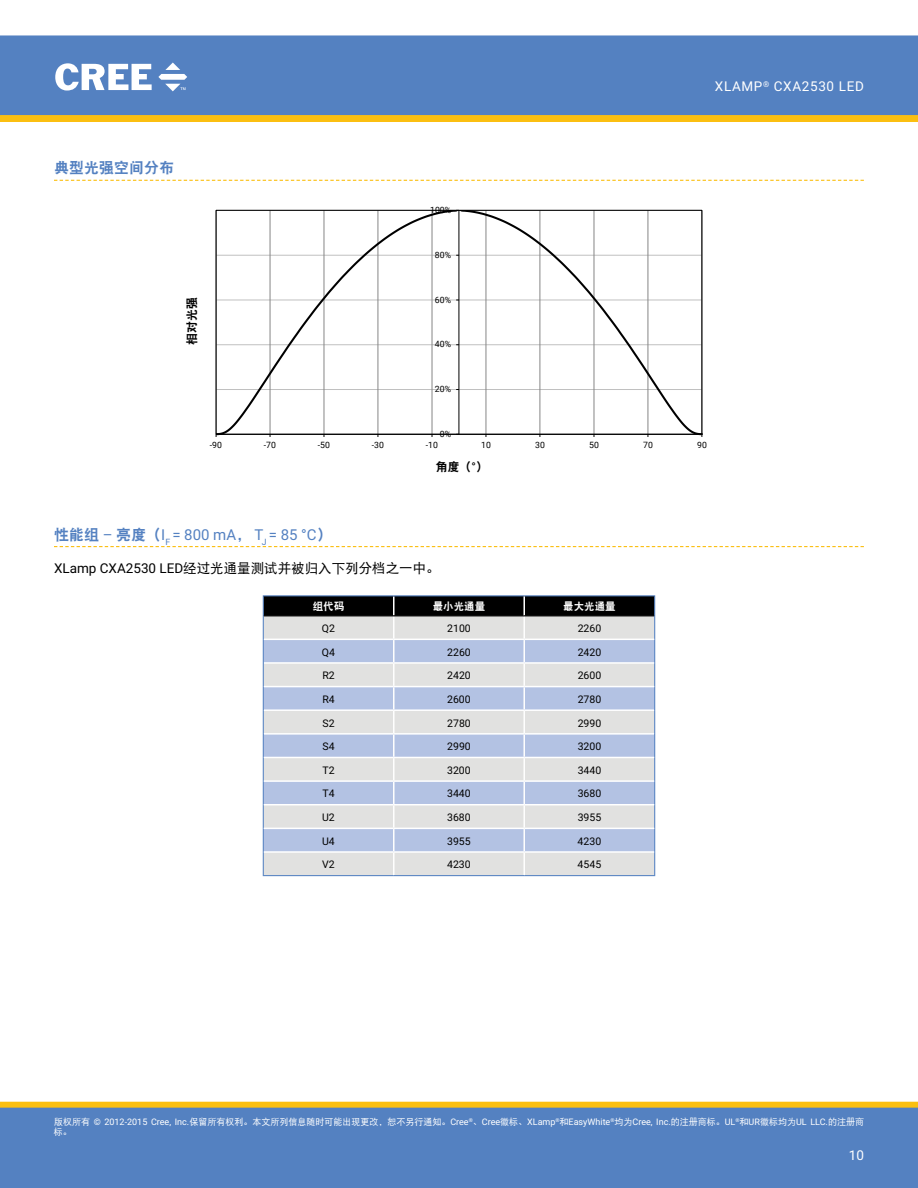
<style>
.page{position:relative;width:918px;height:1188px;background:#fff}
.page>*{position:absolute;margin:0;border:0;box-sizing:border-box;transform-origin:0 0}
.t1{font:15px "Roboto";color:#5481c1}
.t2{font:15px "DFP Hei W9";color:#5481c1}
.t3{font:13.5px "DFP Hei W5";color:#000}
.t4{font:13.5px "Roboto";letter-spacing:.05em;color:#fff}
.t5{font:12px "DFP Hei W9";color:#000}
.t6{font:700 10.8px "Roboto";color:#000}
.t7{font:10.5px "Roboto";color:#000}
.t8{font:10.5px "DFP Hei W9";color:#fff}
.t9{font:9px "Roboto";color:#fff}
.t10{font:9px "DFP Hei W5";color:#fff}
.t11{font:8.7px "Roboto";letter-spacing:.005em;color:#000}
.s1{font-family:"Roboto"}
.s2{font-family:"DFP Hei W9"}
.s3{font-family:"DFP Hei W5"}
</style>
<div class="page">
<div style="left:0;top:35px;width:918px;height:80px;background:#5481c1"></div>
<div style="left:1px;top:1102px;width:916px;height:6px;background:#fbbf11"></div>
<div style="left:0;top:1102px;width:918px;height:6px;border:1px solid #fbbf11"></div>
<div style="left:0;top:1108px;width:918px;height:80px;background:#5481c1"></div>
<svg style="left:0;top:115px;width:918px;height:7px;background:#f9be12"></svg>
<svg style="left:55px;top:63px;width:97px;height:28px"></svg>
<svg style="left:158px;top:63px;width:29px;height:28px"></svg>
<svg style="left:54px;top:180px;width:810px;height:1px"></svg>
<svg style="left:54px;top:546px;width:810px;height:1px"></svg>
<hr style="left:263px;top:595px;width:131px;height:1px;background:#5481c1">
<hr style="left:394px;top:595px;width:130px;height:1px;background:#5481c1">
<hr style="left:524px;top:595px;width:131px;height:1px;background:#5481c1">
<svg style="left:263px;top:596px;width:392px;height:279px;background:#bec5d2"></svg>
<hr style="left:263px;top:875px;width:131px;height:1px;background:#5481c1">
<hr style="left:394px;top:875px;width:130px;height:1px;background:#5481c1">
<hr style="left:524px;top:875px;width:131px;height:1px;background:#5481c1">
<hr style="left:264px;top:780px;width:130px;height:2px;background:#fff">
<hr style="left:394px;top:780px;width:130px;height:2px;background:#fff">
<hr style="left:524px;top:780px;width:130px;height:2px;background:#fff">
<hr style="left:264px;top:804px;width:130px;height:1px;background:#fff">
<hr style="left:394px;top:804px;width:130px;height:1px;background:#fff">
<hr style="left:524px;top:804px;width:130px;height:1px;background:#fff">
<hr style="left:264px;top:828px;width:130px;height:1px;background:#fff">
<hr style="left:394px;top:828px;width:130px;height:1px;background:#fff">
<hr style="left:524px;top:828px;width:130px;height:1px;background:#fff">
<hr style="left:264px;top:851px;width:130px;height:2px;background:#fff">
<hr style="left:394px;top:851px;width:130px;height:2px;background:#fff">
<hr style="left:524px;top:851px;width:130px;height:2px;background:#fff">
<svg style="left:216px;top:210px;width:487px;height:225px"></svg>
<h2 class="t4" style="left:715px;top:77px;width:151px">XLAMP<sup>®</sup> CXA2530 LED</h2>
<h1 class="t2" style="left:54px;top:160px;width:121px">典型光强空间分布</h1>
<p class="t11" style="left:430px;top:204px;width:23px">100%</p>
<p class="t11" style="left:435px;top:249px;width:18px">80%</p>
<h3 class="t5" style="left:186px;top:345px;width:49px;rotate:-90deg">相对光强</h3>
<p class="t11" style="left:435px;top:293px;width:18px">60%</p>
<p class="t11" style="left:435px;top:338px;width:18px">40%</p>
<p class="t11" style="left:435px;top:383px;width:18px">20%</p>
<p class="t11" style="left:440px;top:428px;width:13px">0%</p>
<p class="t11" style="left:210px;top:439px;width:14px">-90</p>
<p class="t11" style="left:264px;top:439px;width:14px">-70</p>
<p class="t11" style="left:318px;top:439px;width:14px">-50</p>
<p class="t11" style="left:372px;top:439px;width:14px">-30</p>
<p class="t11" style="left:426px;top:439px;width:14px">-10</p>
<p class="t11" style="left:481px;top:439px;width:11px">10</p>
<p class="t11" style="left:535px;top:439px;width:11px">30</p>
<p class="t11" style="left:589px;top:439px;width:11px">50</p>
<p class="t11" style="left:643px;top:439px;width:11px">70</p>
<p class="t11" style="left:697px;top:439px;width:11px">90</p>
<p class="t6" style="left:430px;top:457px;width:45px">Angle (º)</p>
<h3 class="t5" style="left:435px;top:461px;width:54px">角度（<span class="s1">°</span>）</h3>
<h1 class="t1" style="left:54px;top:524px;width:279px"><span class="s2">性能组</span> – <span class="s2">亮度（</span>I<sub>F</sub> = 800 mA<span class="s2">，</span> T<sub>J</sub> = 85 °C<span class="s2">）</span></h1>
<h2 class="t3" style="left:54px;top:561px;width:387px"><span class="s1">XLamp CXA2530 LED</span>经过光通量测试并被归入下列分档之一中。</h2>
<p class="t8" style="left:313px;top:601px;width:33px">组代码</p>
<p class="t8" style="left:433px;top:601px;width:54px">最小光通量</p>
<p class="t8" style="left:563px;top:601px;width:54px">最大光通量</p>
<p class="t7" style="left:322px;top:621px;width:15px">Q2</p>
<p class="t7" style="left:447px;top:621px;width:25px">2100</p>
<p class="t7" style="left:578px;top:621px;width:25px">2260</p>
<p class="t7" style="left:322px;top:645px;width:15px">Q4</p>
<p class="t7" style="left:447px;top:645px;width:25px">2260</p>
<p class="t7" style="left:578px;top:645px;width:25px">2420</p>
<p class="t7" style="left:322px;top:668px;width:14px">R2</p>
<p class="t7" style="left:447px;top:668px;width:25px">2420</p>
<p class="t7" style="left:578px;top:668px;width:25px">2600</p>
<p class="t7" style="left:322px;top:692px;width:14px">R4</p>
<p class="t7" style="left:447px;top:692px;width:25px">2600</p>
<p class="t7" style="left:578px;top:692px;width:25px">2780</p>
<p class="t7" style="left:322px;top:715px;width:14px">S2</p>
<p class="t7" style="left:447px;top:715px;width:25px">2780</p>
<p class="t7" style="left:578px;top:715px;width:25px">2990</p>
<p class="t7" style="left:322px;top:739px;width:14px">S4</p>
<p class="t7" style="left:447px;top:739px;width:25px">2990</p>
<p class="t7" style="left:578px;top:739px;width:25px">3200</p>
<p class="t7" style="left:322px;top:763px;width:14px">T2</p>
<p class="t7" style="left:447px;top:763px;width:25px">3200</p>
<p class="t7" style="left:578px;top:763px;width:25px">3440</p>
<p class="t7" style="left:322px;top:786px;width:14px">T4</p>
<p class="t7" style="left:447px;top:786px;width:25px">3440</p>
<p class="t7" style="left:578px;top:786px;width:25px">3680</p>
<p class="t7" style="left:322px;top:810px;width:14px">U2</p>
<p class="t7" style="left:447px;top:810px;width:25px">3680</p>
<p class="t7" style="left:578px;top:810px;width:25px">3955</p>
<p class="t7" style="left:322px;top:834px;width:14px">U4</p>
<p class="t7" style="left:447px;top:834px;width:25px">3955</p>
<p class="t7" style="left:578px;top:834px;width:25px">4230</p>
<p class="t7" style="left:322px;top:857px;width:14px">V2</p>
<p class="t7" style="left:447px;top:857px;width:25px">4230</p>
<p class="t7" style="left:578px;top:857px;width:25px">4545</p>
<p class="t9" style="left:54px;top:1115px;width:812px"><span class="s3">版权所有</span> © 2012-2015 Cree, Inc.<span class="s3">保留所有权利。本文所列信息随时可能出现更改，恕不另行通知。</span>Cree<sup>®</sup><span class="s3">、</span>Cree<span class="s3">徽标、</span>XLamp<sup>®</sup><span class="s3">和</span>EasyWhite<sup>®</sup><span class="s3">均为</span>Cree, Inc.<span class="s3">的注册商标。</span>UL<sup>®</sup><span class="s3">和</span>UR<span class="s3">徽标均为</span>UL LLC.<span class="s3">的注册商</span></p>
<p class="t10" style="left:54px;top:1128px;width:19px">标。</p>
<h2 class="t4" style="left:849px;top:1145px;width:17px">10</h2>
</div>
